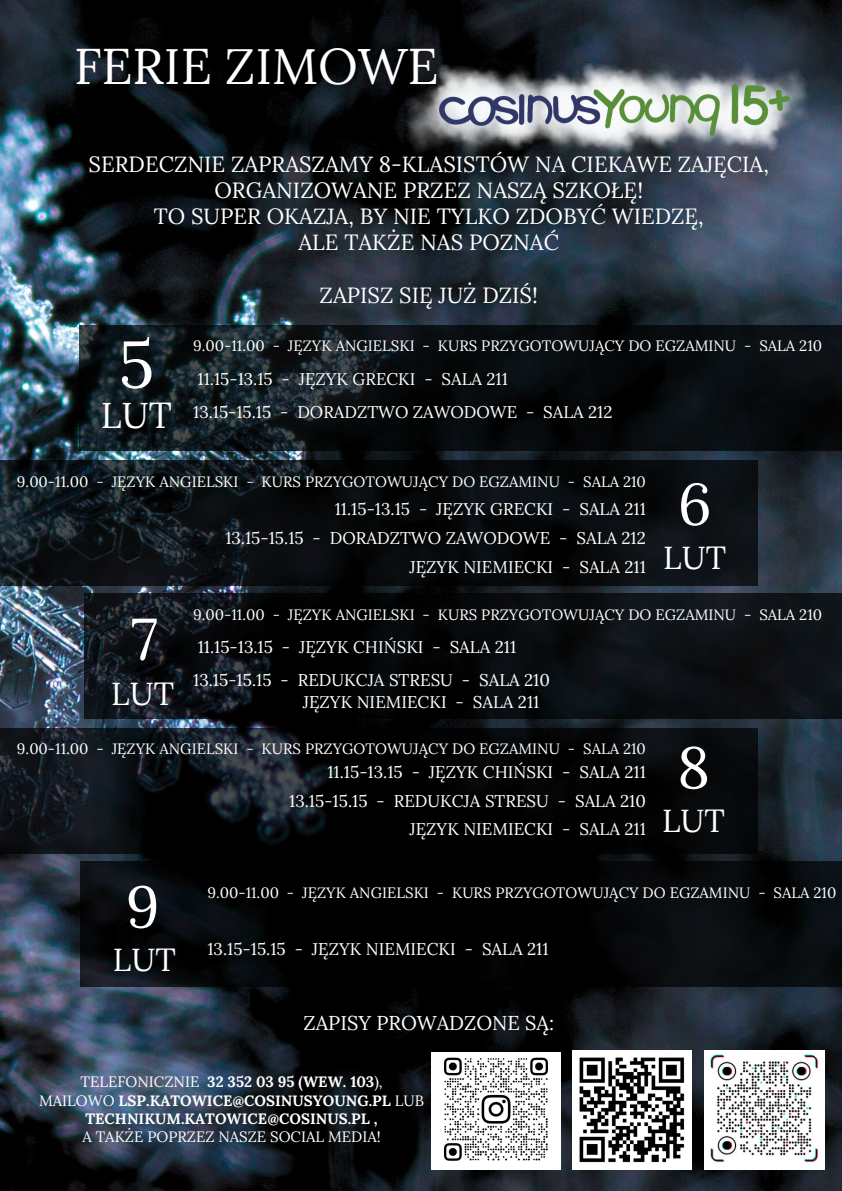
<style>
.page{position:relative;width:842px;height:1191px;background:#fff}
.page>*{position:absolute;margin:0;border:0;box-sizing:border-box;transform-origin:0 0}
.t1{font:66.1px "Lora";color:#fff}
.t2{font:58.5px "Lora";color:#fff}
.t3{font:50px "Lora";color:#fff}
.t4{font:36.1px "Lora";color:#fff}
.t5{font:31.9px "Lora";color:#fff}
.t6{font:22px/26.2px "Lora";color:#fff;text-align:center}
.t7{font:20px "Lora";color:#fff}
.t8{font:16.9px "Lora";color:#fff}
.t9{font:15px "Lora";color:#fff}
.t10{font:700 15px/18px "Lora";color:#fff;text-align:center}
.s1{font-weight:400}
</style>
<div class="page">
<img style="left:0;top:0;width:842px;height:1190px">
<img style="left:402px;top:65px;width:171px;height:92px">
<img style="left:508px;top:63px;width:144px;height:92px">
<img style="left:547px;top:64px;width:170px;height:92px">
<img style="left:652px;top:61px;width:160px;height:93px">
<img style="left:439px;top:84px;width:351px;height:51px">
<svg style="left:80px;top:325px;width:762px;height:125px;fill:#080d10"></svg>
<svg style="left:0;top:460px;width:758px;height:126px;fill:#090d10"></svg>
<svg style="left:84px;top:593px;width:758px;height:126px;fill:#0a0d10"></svg>
<svg style="left:0;top:728px;width:758px;height:125px;fill:#040607"></svg>
<svg style="left:80px;top:861px;width:762px;height:125px;fill:#010202"></svg>
<img style="left:432px;top:1052px;width:128px;height:117px">
<img style="left:573px;top:1050px;width:118px;height:119px">
<img style="left:704px;top:1050px;width:120px;height:119px">
<p class="t3" style="left:74px;top:34px;width:366px">FERIE ZIMOWE</p>
<p class="t6" style="left:89px;top:150px;width:682px">SERDECZNIE ZAPRASZAMY 8-KLASISTÓW NA CIEKAWE ZAJĘCIA,<br>ORGANIZOWANE PRZEZ NASZĄ SZKOŁĘ!</p>
<p class="t6" style="left:154px;top:203px;width:552px">TO SUPER OKAZJA, BY NIE TYLKO ZDOBYĆ WIEDZĘ,</p>
<p class="t6" style="left:298px;top:229px;width:262px">ALE TAKŻE NAS POZNAĆ</p>
<p class="t6" style="left:320px;top:282px;width:220px">ZAPISZ SIĘ JUŻ DZIŚ!</p>
<p class="t1" style="left:118px;top:321px;width:37px">5</p>
<p class="t4" style="left:101px;top:391px;width:73px">LUT</p>
<p class="t9" style="left:193px;top:335px;width:630px">9.00-11.00 - JĘZYK ANGIELSKI - KURS PRZYGOTOWUJĄCY DO EGZAMINU - SALA 210</p>
<p class="t8" style="left:198px;top:368px;width:312px">11.15-13.15 - JĘZYK GRECKI - SALA 211</p>
<p class="t8" style="left:193px;top:401px;width:421px">13.15-15.15 - DORADZTWO ZAWODOWE - SALA 212</p>
<p class="t9" style="left:17px;top:471px;width:630px">9.00-11.00 - JĘZYK ANGIELSKI - KURS PRZYGOTOWUJĄCY DO EGZAMINU - SALA 210</p>
<p class="t8" style="left:335px;top:498px;width:313px">11.15-13.15 - JĘZYK GRECKI - SALA 211</p>
<p class="t8" style="left:225px;top:527px;width:422px">13.15-15.15 - DORADZTWO ZAWODOWE - SALA 212</p>
<p class="t8" style="left:409px;top:556px;width:238px">JĘZYK NIEMIECKI - SALA 211</p>
<p class="t2" style="left:678px;top:466px;width:35px">6</p>
<p class="t5" style="left:663px;top:536px;width:64px">LUT</p>
<p class="t2" style="left:131px;top:600px;width:28px">7</p>
<p class="t5" style="left:111px;top:672px;width:64px">LUT</p>
<p class="t9" style="left:193px;top:605px;width:630px">9.00-11.00 - JĘZYK ANGIELSKI - KURS PRZYGOTOWUJĄCY DO EGZAMINU - SALA 210</p>
<p class="t8" style="left:198px;top:635px;width:320px">11.15-13.15 - JĘZYK CHIŃSKI - SALA 211</p>
<p class="t8" style="left:193px;top:668px;width:358px">13.15-15.15 - REDUKCJA STRESU - SALA 210</p>
<p class="t8" style="left:303px;top:691px;width:238px">JĘZYK NIEMIECKI - SALA 211</p>
<p class="t9" style="left:17px;top:738px;width:630px">9.00-11.00 - JĘZYK ANGIELSKI - KURS PRZYGOTOWUJĄCY DO EGZAMINU - SALA 210</p>
<p class="t8" style="left:327px;top:761px;width:320px">11.15-13.15 - JĘZYK CHIŃSKI - SALA 211</p>
<p class="t8" style="left:289px;top:789px;width:358px">13.15-15.15 - REDUKCJA STRESU - SALA 210</p>
<p class="t8" style="left:409px;top:818px;width:238px">JĘZYK NIEMIECKI - SALA 211</p>
<p class="t2" style="left:677px;top:729px;width:34px">8</p>
<p class="t5" style="left:662px;top:800px;width:64px">LUT</p>
<p class="t2" style="left:126px;top:868px;width:35px">9</p>
<p class="t5" style="left:113px;top:939px;width:64px">LUT</p>
<p class="t9" style="left:207px;top:882px;width:630px">9.00-11.00 - JĘZYK ANGIELSKI - KURS PRZYGOTOWUJĄCY DO EGZAMINU - SALA 210</p>
<p class="t8" style="left:207px;top:937px;width:343px">13.15-15.15 - JĘZYK NIEMIECKI - SALA 211</p>
<p class="t7" style="left:304px;top:1009px;width:252px">ZAPISY PROWADZONE SĄ:</p>
<p class="t10" style="left:80px;top:1072px;width:304px"><span class="s1">TELEFONICZNIE</span> 32 352 03 95 (WEW. 103<span class="s1">),</span></p>
<p class="t10" style="left:39px;top:1090px;width:387px"><span class="s1">MAILOWO</span> LSP.KATOWICE@COSINUSYOUNG.PL <span class="s1">LUB<br></span>TECHNIKUM.KATOWICE@COSINUS.PL ,</p>
<p class="t9" style="left:82px;top:1126px;width:300px">A TAKŻE POPRZEZ NASZE SOCIAL MEDIA!</p>
</div>
